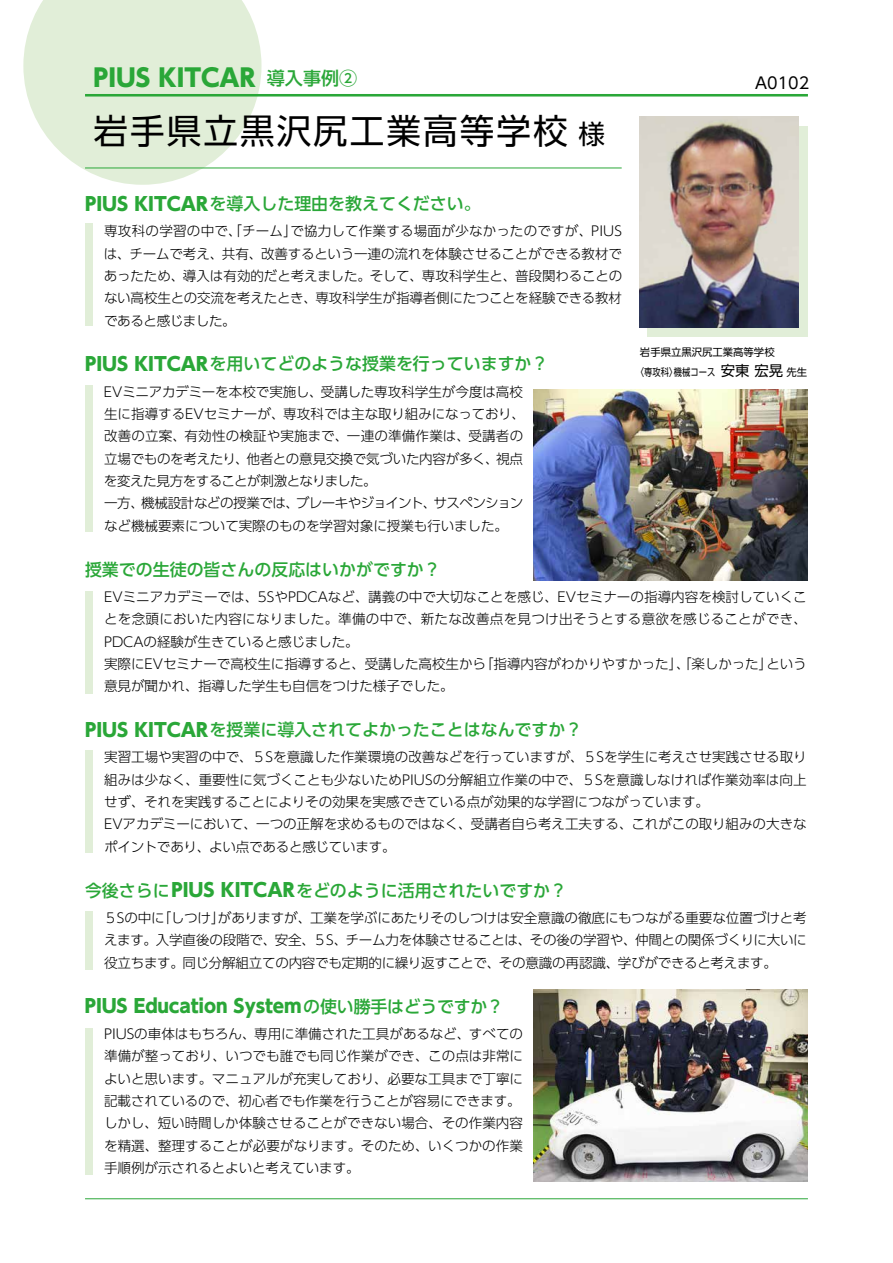
<style>
.page{position:relative;width:893px;height:1263px;background:#fff}
.page>*{position:absolute;margin:0;border:0;box-sizing:border-box;transform-origin:0 0}
.t1{font:34.5px "UD Shin Go Pr 6 N";letter-spacing:.06em;color:#000}
.t2{font:26.55px "UD Shin Go Pr 6 N";color:#000}
.t3{font:800 24.45px "UD Shin Go Pr 6 N";color:#2aa738}
.t4{font:800 18.6px "UD Shin Go Pr 6 N";letter-spacing:-.005em;color:#2aa738}
.t5{font:500 18px "UD Shin Go Pr 6 N";color:#2aa738}
.t6{font:500 16.95px "UD Shin Go Pr 6 N";color:#2aa738}
.t7{font:15.9px "UD Shin Go Pr 6 N";color:#000}
.t8{font:14.4px "UD Shin Go Pr 6 N";color:#000}
.t9{font:300 13.5px/22.4px "UD Shin Go Pr 6 N";letter-spacing:-.005em;color:#000}
.t10{font:300 13.5px "UD Shin Go Pr 6 N";letter-spacing:.02em;color:#000}
.t11{font:300 13.5px/22.4px "UD Shin Go Pr 6 N";letter-spacing:-.035em;color:#000}
.t12{font:300 13.5px "UD Shin Go Pr 6 N";letter-spacing:.015em;color:#000}
.t13{font:300 13.5px "UD Shin Go Pr 6 N";letter-spacing:-.03em;color:#000}
.t14{font:300 13.5px "UD Shin Go Pr 6 N";letter-spacing:-.055em;color:#000}
.t15{font:300 13.5px "UD Shin Go Pr 6 N";letter-spacing:-.05em;color:#000}
.t16{font:10.35px "UD Shin Go Pr 6 N";color:#000}
.t17{font:10.35px "UD Shin Go Pr 6 N";color:#000;scale:.8 1}
.s1{font-weight:800;font-size:18.6px}
.s2{font-weight:500;font-size:16.95px}
</style>
<div class="page">
<div style="left:647px;top:126px;width:161px;height:211px;background:#e1eed8"></div>
<svg style="left:23px;top:0;width:238px;height:185px"></svg>
<img style="left:534px;top:990px;width:274px;height:191px">
<img style="left:534px;top:389px;width:274px;height:191px">
<hr style="left:85px;top:94px;width:723px;height:3px;background:#2aa738">
<img style="left:640px;top:117px;width:158px;height:210px">
<div style="left:85px;top:223px;width:8px;height:103px;background:#e1eed8"></div>
<div style="left:85px;top:591px;width:8px;height:103px;background:#e1eed8"></div>
<div style="left:85px;top:911px;width:8px;height:59px;background:#e1eed8"></div>
<div style="left:85px;top:385px;width:8px;height:146px;background:#e1eed8"></div>
<div style="left:85px;top:750px;width:8px;height:103px;background:#e1eed8"></div>
<div style="left:85px;top:1028px;width:8px;height:146px;background:#e1eed8"></div>
<hr style="left:85px;top:1198px;width:723px;height:1px;background:#2aa738">
<hr style="left:85px;top:168px;width:537px;height:1px;background:#2aa738">
<h3 class="t3" style="left:94px;top:57px;width:163px">PIUS KITCAR</h3>
<h3 class="t5" style="left:267px;top:64px;width:92px">導入事例2</h3>
<h1 class="t1" style="left:94px;top:103px;width:475px">岩手県立黒沢尻工業高等学校</h1>
<h2 class="t2" style="left:578px;top:113px;width:28px">様</h2>
<p class="t7" style="left:755px;top:70px;width:56px">A0102</p>
<p class="t6" style="left:85px;top:190px;width:397px"><span class="s1">PIUS KITCAR</span>を導入した理由を教えてください。</p>
<p class="t12" style="left:290px;top:220px;width:333px">で協力して作業する場面が少なかったのですが、PIUS</p>
<p class="t9" style="left:104px;top:219px;width:520px">専攻科の学習の中で、「チーム」<br>は、チームで考え、共有、改善するという一連の流れを体験させることができる教材であったため、導入は有効的だと考えました。そして、専攻科学生と、普段関わることのない高校生との交流を考えたとき、専攻科学生が指導者側にたつことを経験できる教材であると感じました。</p>
<p class="t6" style="left:85px;top:350px;width:465px"><span class="s1">PIUS KITCAR</span>を用いてどのような授業を行っていますか?</p>
<p class="t9" style="left:104px;top:380px;width:422px;text-align:right">EVミニアカデミーを本校で実施し、受講した専攻科学生が今度は高校生に指導するEVセミナーが、専攻科では主な取り組みになっており、改善の立案、有効性の検証や実施まで、一連の準備作業は、受講者の視点</p>
<p class="t9" style="left:246px;top:447px;width:254px">他者との意見交換で気づいた内容が多く、</p>
<p class="t11" style="left:104px;top:447px;width:274px">立場でものを考えたり、<br>を変えた見方をすることが刺激となりました。</p>
<p class="t16" style="left:640px;top:344px;width:136px">岩手県立黒沢尻工業高等学校</p>
<p class="t8" style="left:721px;top:359px;width:64px">安東宏晃</p>
<p class="t17" style="left:636px;top:364px;width:53px">〈専攻科〉</p>
<p class="t17" style="left:674px;top:364px;width:53px">機械コース</p>
<p class="t16" style="left:787px;top:364px;width:22px">先生</p>
<p class="t14" style="left:296px;top:492px;width:142px">ブレーキやジョイント、</p>
<p class="t13" style="left:141px;top:492px;width:160px">機械設計などの授業では、</p>
<p class="t9" style="left:104px;top:492px;width:405px">一方、<br>など機械要素について実際のものを学習対象に授業も行いました。</p>
<p class="t6" style="left:85px;top:555px;width:357px">授業での生徒の皆さんの反応はいかがですか?</p>
<p class="t9" style="left:104px;top:585px;width:704px">EVミニアカデミーでは、5SやPDCAなど、講義の中で大切なことを感じ、EVセミナーの指導内容を検討していくこ</p>
<p class="t10" style="left:104px;top:608px;width:704px">とを念頭においた内容になりました。準備の中で、新たな改善点を見つけ出そうとする意欲を感じることができ、</p>
<p class="t9" style="left:104px;top:630px;width:256px">PDCAの経験が生きていると感じました。</p>
<p class="t9" style="left:766px;top:652px;width:42px">という</p>
<p class="t15" style="left:433px;top:492px;width:91px">サスペンション</p>
<p class="t9" style="left:480px;top:652px;width:294px">「指導内容がわかりやすかった」、「楽しかった」</p>
<p class="t9" style="left:104px;top:652px;width:383px">実際にEVセミナーで高校生に指導すると、受講した高校生から意見が聞かれ、指導した学生も自信をつけた様子でした。</p>
<p class="t6" style="left:85px;top:716px;width:499px"><span class="s1">PIUS KITCAR</span>を授業に導入されてよかったことはなんですか?</p>
<p class="t9" style="left:104px;top:746px;width:704px">実習工場や実習の中で、５Sを意識した作業環境の改善などを行っていますが、５Sを学生に考えさせ実践させる取り組みは少なく、重要性に気づくことも少ないためPIUSの分解組立作業の中で、５Sを意識しなければ作業効率は向上せず、それを実践することによりその効果を実感できている点が効果的な学習につながっています。<br>EVアカデミーにおいて、一つの正解を求めるものではなく、受講者自ら考え工夫する、これがこの取り組みの大きなポイントであり、よい点であると感じています。</p>
<p class="t6" style="left:85px;top:876px;width:484px">今後さらに<span class="s1">PIUS KITCAR</span>をどのように活用されたいですか?</p>
<p class="t9" style="left:218px;top:906px;width:590px">がありますが、工業を学ぶにあたりそのしつけは安全意識の徹底にもつながる重要な位置づけと考</p>
<p class="t9" style="left:158px;top:906px;width:68px">「しつけ」</p>
<p class="t9" style="left:104px;top:906px;width:705px">５Sの中に<br>えます。入学直後の段階で、安全、５、S チーム力を体験させることは、その後の学習や、仲間との関係づくりに大いに役立ちます。同じ分解組立ての内容でも定期的に繰り返すことで、その意識の再認識、学びができると考えます。</p>
<h3 class="t4" style="left:85px;top:991px;width:420px">PIUS Education System<span class="s2">の使い勝手はどうですか?</span></h3>
<p class="t9" style="left:104px;top:1022px;width:421px">PIUSの車体はもちろん、専用に準備された工具があるなど、すべての準備が整っており、いつでも誰でも同じ作業ができ、この点は非常によいと思います。マニュアルが充実しており、必要な工具まで丁寧に記載されているので、初心者でも作業を行うことが容易にできます。しかし、短い時間しか体験させることができない場合、その作業内容を精選、整理することが必要がなります。そのため、いくつかの作業手順例が示されるとよいと考えています。</p>
</div>
